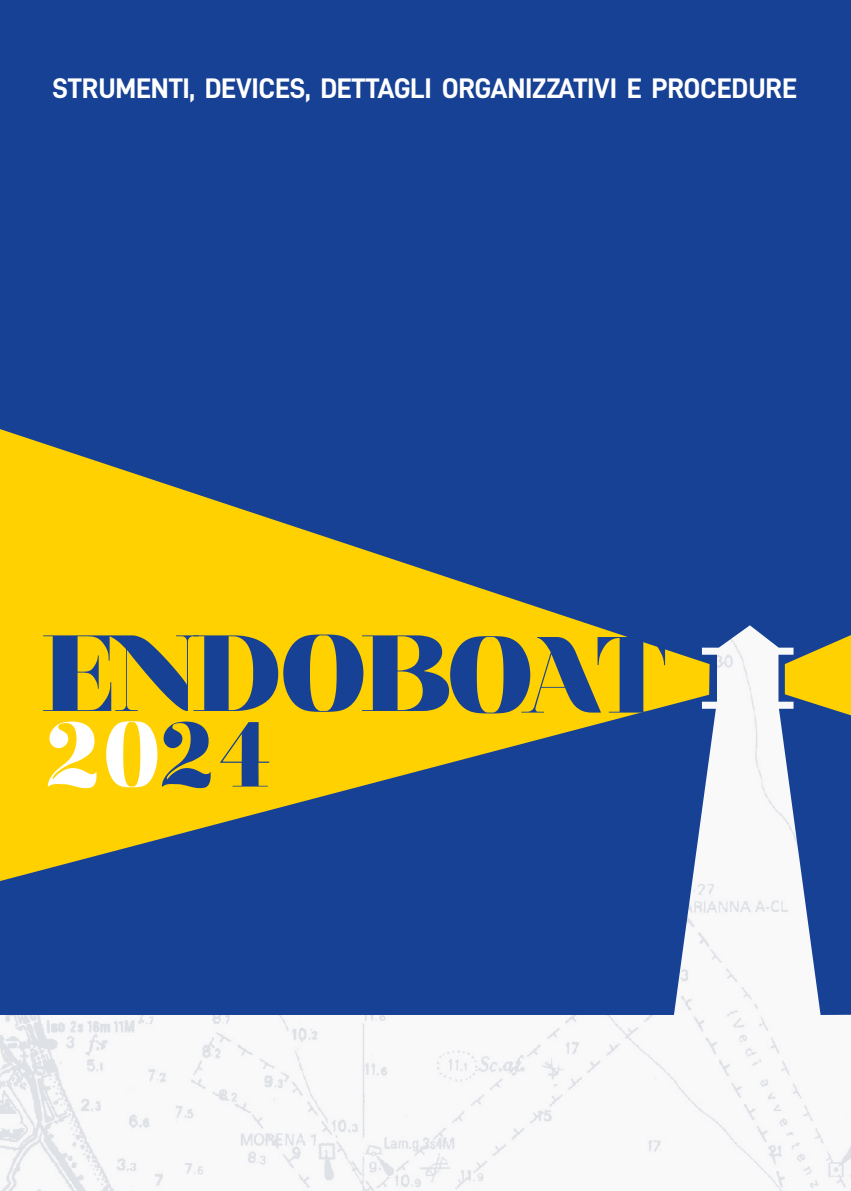
<style>
.page{position:relative;width:851px;height:1191px;background:#fff}
.page>*{position:absolute;margin:0;border:0;box-sizing:border-box;transform-origin:0 0}
.t1{font:900 108px "Nouvelle Vague";letter-spacing:-.01em;color:#164194}
.t2{font:900 92px "Nouvelle Vague";color:#fff}
.t3{font:28.4px "D DIN Bold";letter-spacing:-.01em;color:#fff}
.s1{color:#164194}
</style>
<div class="page">
<img style="left:0;top:1015px;width:850px;height:176px">
<div style="left:0;top:0;width:850px;height:1015px;background:#164194"></div>
<svg style="left:0;top:429px;width:709px;height:452px;background:#938e45"></svg>
<svg style="left:784px;top:618px;width:66px;height:110px;background:#8c8b4c"></svg>
<p class="t3" style="left:53px;top:73px;width:746px">STRUMENTI, DEVICES, DETTAGLI ORGANIZZATIVI E PROCEDURE</p>
<h1 class="t1" style="left:43px;top:615px;width:623px">ENDOBOAT</h1>
<h2 class="t2" style="left:48px;top:705px;width:224px">2O<span class="s1">24</span></h2>
</div>
